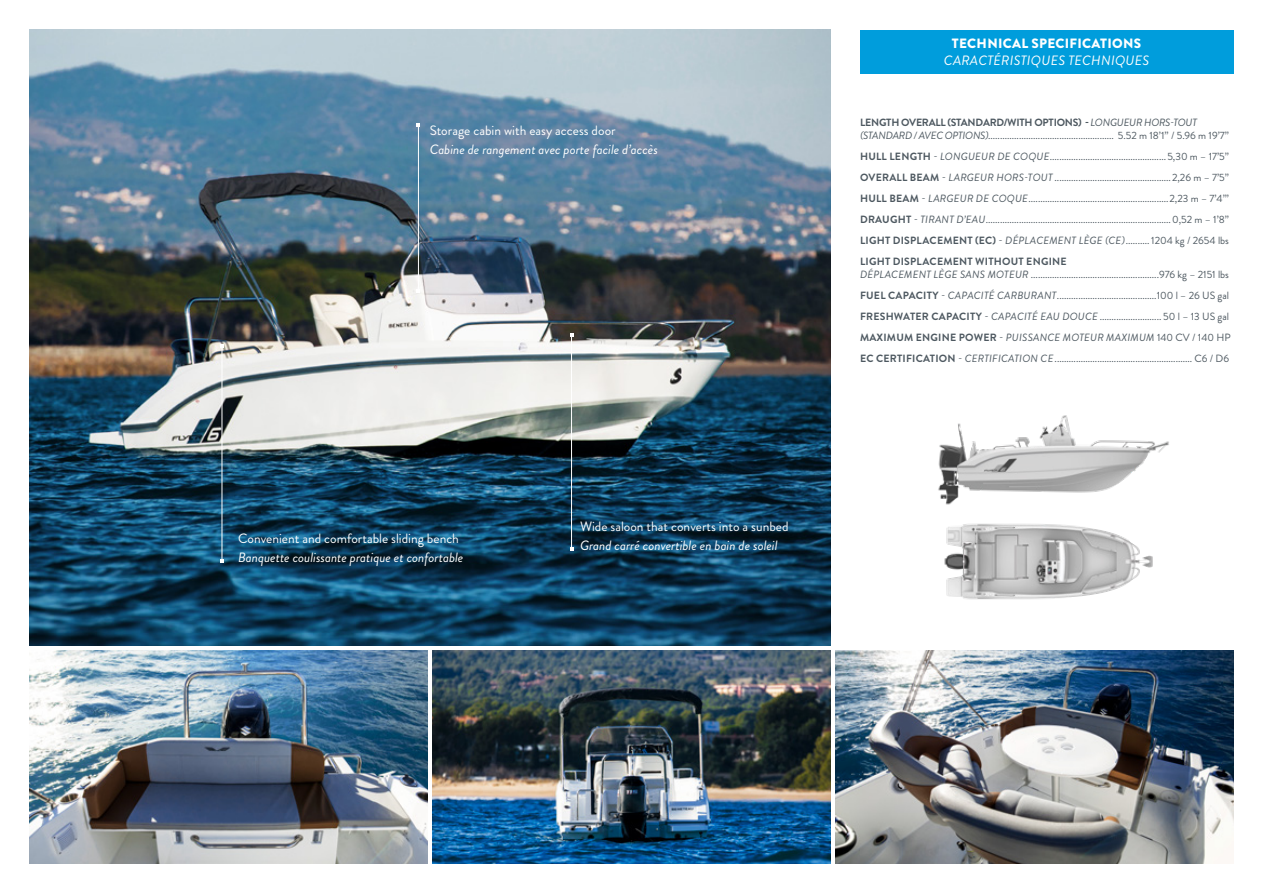
<style>
.page{position:relative;width:1263px;height:893px;background:#fff}
.page>*{position:absolute;margin:0;border:0;box-sizing:border-box;transform-origin:0 0}
.t1{font:italic 13.5px "Brandon Grotesque";color:#fff}
.t2{font:13.5px "Brandon Grotesque";color:#fff}
.t3{font:italic 13.5px "Brandon Grotesque";letter-spacing:.02em;color:#fff}
.t4{font:900 13.5px "Brandon Grotesque";letter-spacing:.02em;color:#fff}
.t5{font:10.5px/21.1px "Brandon Grotesque";color:#4d5860}
.s1{font-weight:700}
.s2{font-style:italic}
</style>
<div class="page">
<img style="left:30px;top:30px;width:800px;height:615px">
<hr style="left:222px;top:346px;width:1px;height:215px;background:#fff">
<svg style="left:220px;top:344px;width:4px;height:4px"></svg>
<hr style="left:418px;top:125px;width:1px;height:166px;background:#fff">
<hr style="left:571px;top:335px;width:1px;height:214px;background:#fff">
<img style="left:30px;top:650px;width:397px;height:213px">
<img style="left:836px;top:650px;width:397px;height:213px">
<img style="left:433px;top:650px;width:397px;height:213px">
<img style="left:938px;top:415px;width:231px;height:90px">
<img style="left:944px;top:523px;width:209px;height:77px">
<div style="left:860px;top:30px;width:373px;height:44px;background:#009ddc"></div>
<p class="t2" style="left:430px;top:121px;width:187px">Storage cabin with easy access door</p>
<p class="t1" style="left:430px;top:140px;width:230px">Cabine de rangement avec porte facile d’accès</p>
<p class="t2" style="left:238px;top:529px;width:222px">Convenient and comfortable sliding bench</p>
<p class="t1" style="left:238px;top:548px;width:227px">Banquette coulissante pratique et confortable</p>
<p class="t2" style="left:580px;top:517px;width:210px">Wide saloon that converts into a sunbed</p>
<p class="t1" style="left:580px;top:536px;width:199px">Grand carré convertible en bain de soleil</p>
<p class="t4" style="left:952px;top:34px;width:191px">TECHNICAL SPECIFICATIONS</p>
<p class="t3" style="left:944px;top:51px;width:207px">CARACTÉRISTIQUES TECHNIQUES</p>
<p class="t5" style="left:860px;top:116px;width:370px;line-height:12.6px"><span class="s1">LENGTH OVERALL (STANDARD/WITH OPTIONS) -</span> <span class="s2">LONGUEUR HORS-TOUT (STANDARD / AVEC OPTIONS)</span>..................................................... 5.52 m 18’1’’ / 5.96 m 19’7’’</p>
<p class="t5" style="left:860px;top:146px;width:370px;text-align:justify"><span class="s1">HULL LENGTH</span> - <span class="s2">LONGUEUR DE COQUE</span>.................................................5,30 m – 17’5’’ <span class="s1">OVERALL BEAM</span> - <span class="s2">LARGEUR HORS-TOUT</span> .................................................2,26 m – 7’5’’ <span class="s1">HULL BEAM</span> - <span class="s2">LARGEUR DE COQUE</span>...........................................................2,23 m – 7’4’’’ <span class="s1">DRAUGHT</span> - <span class="s2">TIRANT D’EAU</span>..............................................................................0,52 m – 1’8’’ <span class="s1">LIGHT DISPLACEMENT (EC)</span> - <span class="s2">DÉPLACEMENT LÈGE (CE)</span>..........1204 kg / 2654 lbs <span class="s1">LIGHT DISPLACEMENT WITHOUT ENGINE</span></p>
<p class="t5" style="left:860px;top:264px;width:372px"><span class="s2">DÉPLACEMENT LÈGE SANS MOTEUR</span> ......................................................976 kg – 2151 lbs <span class="s1">FUEL CAPACITY</span> - <span class="s2">CAPACITÉ CARBURANT</span>..........................................100 l – 26 US gal <span class="s1">FRESHWATER CAPACITY</span> - <span class="s2">CAPACITÉ EAU DOUCE</span> .......................... 50 l – 13 US gal <span class="s1">MAXIMUM ENGINE POWER</span> - <span class="s2">PUISSANCE MOTEUR MAXIMUM</span> 140 CV / 140 HP <span class="s1">EC CERTIFICATION</span> - <span class="s2">CERTIFICATION CE</span>.......................................................... C6 / D6</p>
</div>
